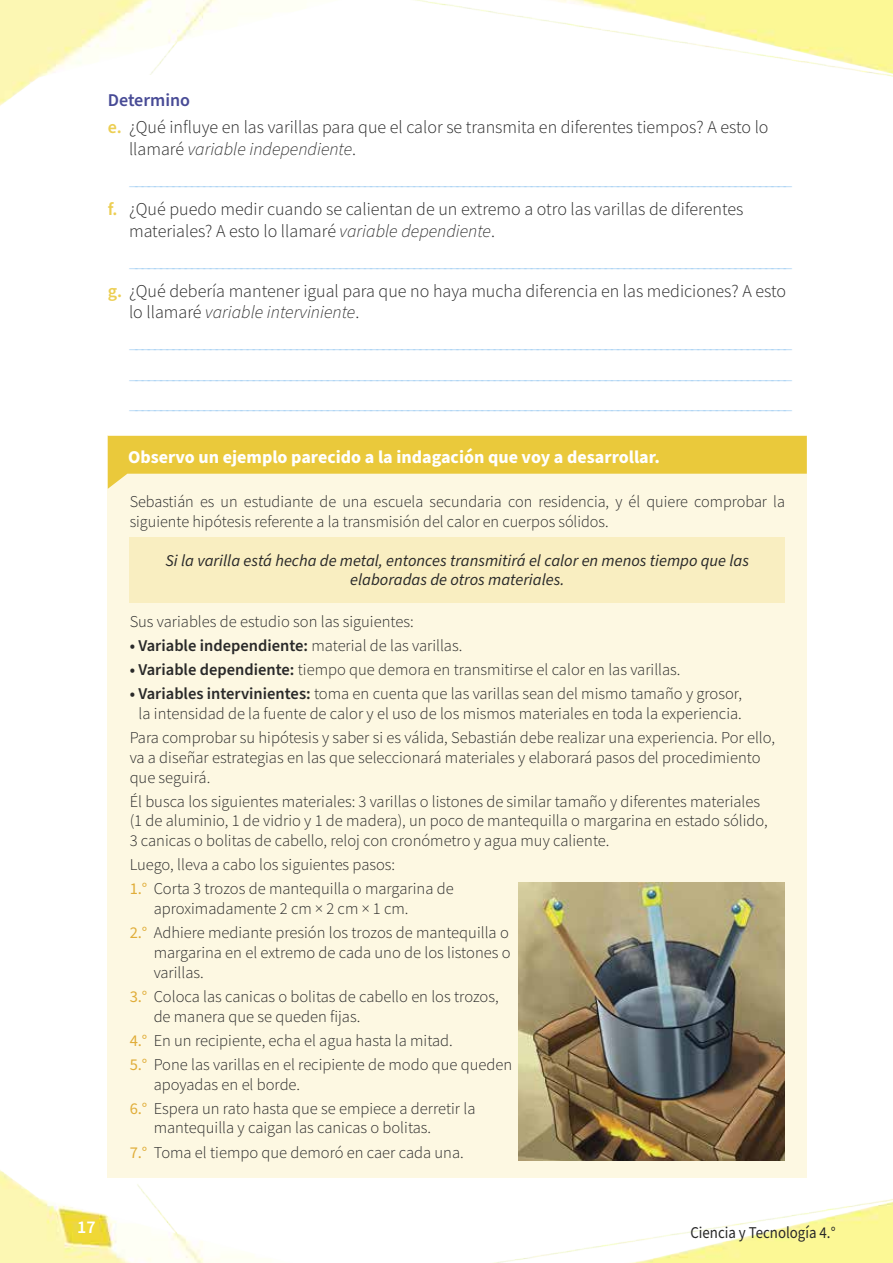
<style>
.page{position:relative;width:893px;height:1263px;background:#fff}
.page>*{position:absolute;margin:0;border:0;box-sizing:border-box;transform-origin:0 0}
.t1{font:300 18px/30.2px "Source Sans Pro";color:#a2cef2}
.t2{font:300 18px/27.5px "Source Sans Pro";color:#292929}
.t3{font:700 18px "Source Sans Pro";color:#fff}
.t4{font:italic 300 18px "Source Sans Pro";color:#292929}
.t5{font:600 18px "Source Sans Pro";color:#fff}
.t6{font:300 16.5px/19.8px "Source Sans Pro";color:#292929}
.t7{font:italic 16.5px/19.8px "Source Sans Pro";color:#292929;text-align:center}
.t8{font:600 16.5px "Source Sans Pro";color:#292929}
.t9{font:16.5px "Source Sans Pro";color:#292929;scale:.9 1}
.s1{font-weight:600;color:#484b96}
.s2{font-weight:600;color:#ecce52}
.s3{font-style:normal}
.s4{font-style:italic}
.s5{color:#292929}
.s6{font-style:italic;color:#292929}
.s7{font-weight:300}
.s8{font-weight:600}
.s9{font-weight:400;color:#e0ad39}
</style>
<div class="page">
<img style="left:0;top:0;width:893px;height:1263px">
<div style="left:125px;top:75px;width:32px;height:31px;background:#fff"></div>
<div style="left:108px;top:436px;width:699px;height:742px;background:#fdf8e2"></div>
<svg style="left:108px;top:436px;width:699px;height:53px"></svg>
<div style="left:130px;top:537px;width:655px;height:66px;background:#f9eec1"></div>
<svg style="left:519px;top:862px;width:374px;height:299px"></svg>
<img style="left:519px;top:883px;width:266px;height:278px">
<p class="t2" style="left:108px;top:86px;width:662px"><span class="s1">Determino<br></span><span class="s2">e.</span> ¿Qué influye en las varillas para que el calor se transmita en diferentes tiempos? A esto lo</p>
<p class="t4" style="left:129px;top:137px;width:229px"><span class="s3">llamaré</span> variable independiente<span class="s3">.</span></p>
<p class="t1" style="left:129px;top:164px;width:665px">___________________________________________________________________________________________________________</p>
<p class="t2" style="left:108px;top:195px;width:637px"><span class="s2">f.</span> ¿Qué puedo medir cuando se calientan de un extremo a otro las varillas de diferentes</p>
<p class="t2" style="left:129px;top:217px;width:367px">materiales? A esto lo llamaré <span class="s4">variable dependiente</span>.</p>
<p class="t1" style="left:129px;top:246px;width:665px">___________________________________________________________________________________________________________</p>
<p class="t2" style="left:108px;top:277px;width:680px"><span class="s2">g.</span> ¿Qué debería mantener igual para que no haya mucha diferencia en las mediciones? A esto</p>
<p class="t1" style="left:129px;top:297px;width:665px"><span class="s5">lo llamaré</span> <span class="s6">variable interviniente</span><span class="s5">. </span>___________________________________________________________________________________________________________ ___________________________________________________________________________________________________________ ___________________________________________________________________________________________________________</p>
<p class="t3" style="left:128px;top:444px;width:533px">Observo un ejemplo parecido a la indagación que voy a desarrollar.</p>
<p class="t6" style="left:130px;top:492px;width:657px">Sebastián es un estudiante de una escuela secundaria con residencia, y él quiere comprobar la siguiente hipótesis referente a la transmisión del calor en cuerpos sólidos.</p>
<p class="t7" style="left:166px;top:551px;width:585px">Si la varilla está hecha de metal, entonces transmitirá el calor en menos tiempo que las elaboradas de otros materiales.</p>
<p class="t6" style="left:130px;top:611px;width:286px">Sus variables de estudio son las siguientes:</p>
<p class="t8" style="left:130px;top:634px;width:334px">• Variable independiente: <span class="s7">material de las varillas.</span></p>
<p class="t6" style="left:130px;top:660px;width:552px"><span class="s8">• Variable dependiente:</span> tiempo que demora en transmitirse el calor en las varillas.</p>
<p class="t6" style="left:130px;top:684px;width:614px;text-align:center"><span class="s8">• Variables intervinientes:</span> toma en cuenta que las varillas sean del mismo tamaño y grosor, la intensidad de la fuente de calor y el uso de los mismos materiales en toda la experiencia.</p>
<p class="t6" style="left:130px;top:727px;width:647px">Para comprobar su hipótesis y saber si es válida, Sebastián debe realizar una experiencia. Por ello, va a diseñar estrategias en las que seleccionará materiales y elaborará pasos del procedimiento que seguirá.</p>
<p class="t6" style="left:130px;top:791px;width:640px">Él busca los siguientes materiales: 3 varillas o listones de similar tamaño y diferentes materiales (1 de aluminio, 1 de vidrio y 1 de madera), un poco de mantequilla o margarina en estado sólido,<br>3 canicas o bolitas de cabello, reloj con cronómetro y agua muy caliente.</p>
<p class="t6" style="left:130px;top:853px;width:325px;line-height:24px">Luego, lleva a cabo los siguientes pasos:<br><span class="s9">1.°</span> Corta 3 trozos de mantequilla o margarina de</p>
<p class="t6" style="left:130px;top:897px;width:381px;line-height:24px;text-indent:24px">aproximadamente 2 cm × 2 cm × 1 cm.<br><span class="s9">2.°</span> Adhiere mediante presión los trozos de mantequilla o</p>
<p class="t6" style="left:154px;top:943px;width:358px">margarina en el extremo de cada uno de los listones o varillas.</p>
<p class="t6" style="left:154px;top:986px;width:347px;text-indent:-24px"><span class="s9">3.°</span> Coloca las canicas o bolitas de cabello en los trozos, de manera que se queden fijas.</p>
<p class="t6" style="left:130px;top:1028px;width:384px;line-height:24px"><span class="s9">4.°</span> En un recipiente, echa el agua hasta la mitad.<br><span class="s9">5.°</span> Pone las varillas en el recipiente de modo que queden</p>
<p class="t6" style="left:130px;top:1072px;width:347px;line-height:24px;text-indent:24px">apoyadas en el borde.<br><span class="s9">6.°</span> Espera un rato hasta que se empiece a derretir la</p>
<p class="t6" style="left:130px;top:1116px;width:336px;line-height:24px;text-align:center">mantequilla y caigan las canicas o bolitas.<br><span class="s9">7.°</span> Toma el tiempo que demoró en caer cada una.</p>
<p class="t5" style="left:77px;top:1214px;width:20px">17</p>
<p class="t9" style="left:690px;top:1222px;width:163px">Ciencia y Tecnología 4.°</p>
</div>
